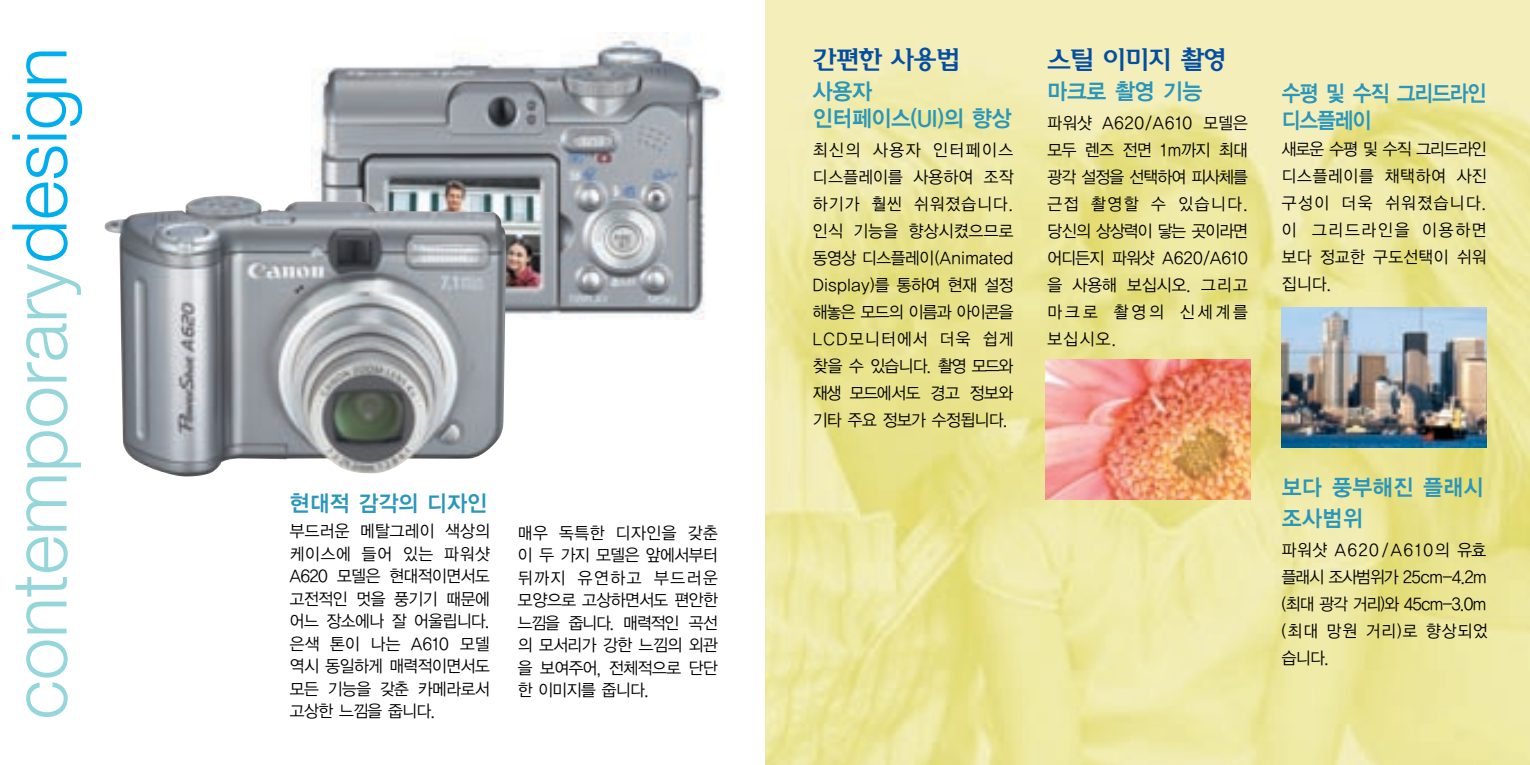
<style>
.page{position:relative;width:1530px;height:765px;background:#fff}
.page>*{position:absolute;margin:0;border:0;box-sizing:border-box;transform-origin:0 0}
.t1{font:24.75px "Soma M";letter-spacing:-.075em;color:#034ea2}
.t2{font:22.5px/27px "YGO14";letter-spacing:-.085em;color:#2996ba;scale:.95 1}
.t3{font:22.5px/27px "YGO14";letter-spacing:-.13em;color:#2996ba;scale:.9 1}
.t4{font:22.5px/30.2px "YGO14";letter-spacing:-.05em;color:#2996ba;scale:.95 1}
.t5{font:16.88px/27px "YGO12";letter-spacing:-.105em;color:#000;text-align:justify;scale:.95 1}
</style>
<div class="page">
<img style="left:311px;top:32px;width:413px;height:288px">
<img style="left:105px;top:196px;width:401px;height:281px">
<img style="left:765px;top:0;width:765px;height:765px">
<img style="left:1046px;top:359px;width:204px;height:141px">
<svg style="left:26px;top:641px;width:42px;height:76px"></svg>
<svg style="left:16px;top:537px;width:52px;height:96px"></svg>
<svg style="left:26px;top:476px;width:41px;height:55px"></svg>
<svg style="left:26px;top:389px;width:55px;height:78px"></svg>
<svg style="left:12px;top:225px;width:69px;height:157px"></svg>
<svg style="left:26px;top:146px;width:42px;height:71px"></svg>
<hr style="left:27px;top:135px;width:40px;height:4px;background:#00aeef">
<svg style="left:12px;top:135px;width:8px;height:4px"></svg>
<svg style="left:26px;top:92px;width:56px;height:35px"></svg>
<svg style="left:26px;top:51px;width:41px;height:32px"></svg>
<img style="left:1282px;top:307px;width:204px;height:141px">
<h2 class="t2" style="left:289px;top:491px;width:210px">현대적 감각의 디자인</h2>
<p class="t5" style="left:289px;top:521px;width:213px;line-height:22.5px">부드러운 메탈그레이 색상의 케이스에 들어 있는 파워샷 A620 모델은 현대적이면서도 고전적인 멋을 풍기기 때문에 어느 장소에나 잘 어울립니다. 은색 톤이 나는 A610 모델 역시 동일하게 매력적이면서도 모든 기능을 갖춘 카메라로서 고상한 느낌을 줍니다.</p>
<p class="t5" style="left:517px;top:523px;width:214px;line-height:22.5px">매우 독특한 디자인을 갖춘 이 두 가지 모델은 앞에서부터 뒤까지 유연하고 부드러운 모양으로 고상하면서도 편안한 느낌을 줍니다. 매력적인 곡선 의 모서리가 강한 느낌의 외관 을 보여주어, 전체적으로 단단 한 이미지를 줍니다.</p>
<h1 class="t1" style="left:812px;top:48px;width:150px">간편한 사용법</h1>
<h2 class="t2" style="left:812px;top:79px;width:212px">사용자 인터페이스(UI)의 향상</h2>
<p class="t5" style="left:812px;top:137px;width:214px">최신의 사용자 인터페이스 디스플레이를 사용하여 조작 하기가 훨씬 쉬워졌습니다. 인식 기능을 향상시켰으므로 동영상 디스플레이(Animated Display)를 통하여 현재 설정 해놓은 모드의 이름과 아이콘을 LCD모니터에서 더욱 쉽게 찾을 수 있습니다. 촬영 모드와 재생 모드에서도 경고 정보와 기타 주요 정보가 수정됩니다.</p>
<h1 class="t1" style="left:1047px;top:48px;width:182px">스틸 이미지 촬영</h1>
<h2 class="t2" style="left:1047px;top:79px;width:166px">마크로 촬영 기능</h2>
<p class="t5" style="left:1047px;top:110px;width:214px">파워샷 A620/A610 모델은 모두 렌즈 전면 1m까지 최대 광각 설정을 선택하여 피사체를 근접 촬영할 수 있습니다. 당신의 상상력이 닿는 곳이라면 어디든지 파워샷 A620/A610 을 사용해 보십시오. 그리고 마크로 촬영의 신세계를 보십시오.</p>
<h2 class="t3" style="left:1281px;top:81px;width:230px">수평 및 수직 그리드라인 디스플레이</h2>
<p class="t5" style="left:1281px;top:136px;width:218px">새로운 수평 및 수직 그리드라인 디스플레이를 채택하여 사진 구성이 더욱 쉬워졌습니다. 이 그리드라인을 이용하면 보다 정교한 구도선택이 쉬워 집니다.</p>
<h2 class="t4" style="left:1281px;top:474px;width:215px">보다 풍부해진 플래시 조사범위</h2>
<p class="t5" style="left:1281px;top:537px;width:220px">파워샷 A620/A610의 유효 플래시 조사범위가 25cm-4.2m (최대 광각 거리)와 45cm-3.0m (최대 망원 거리)로 향상되었 습니다.</p>
</div>
